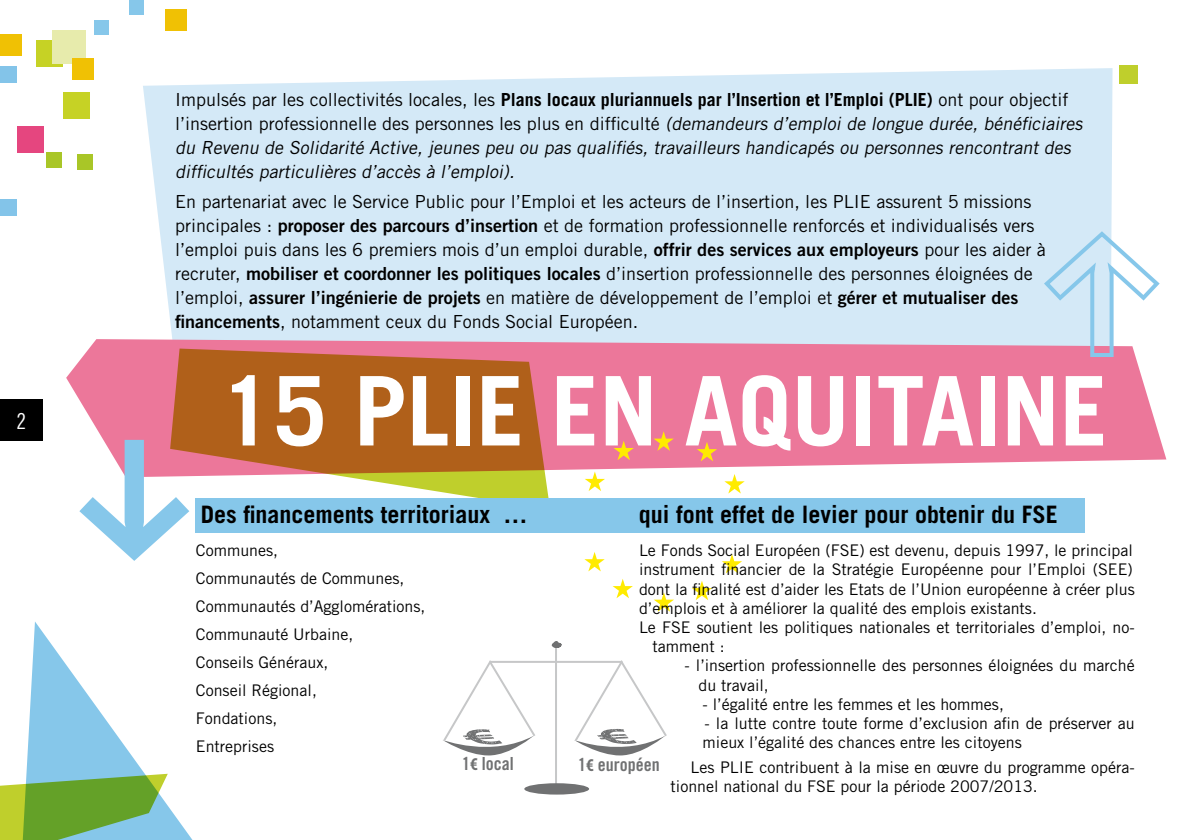
<style>
.page{position:relative;width:1191px;height:840px;background:#fff}
.page>*{position:absolute;margin:0;border:0;box-sizing:border-box;transform-origin:0 0}
.t1{font:700 96px "Trade Gothic";color:#fff}
.t2{font:700 24px "Trade Gothic";color:#000}
.t3{font:22px "Trade Gothic Cond Eighteen";color:#fff}
.t4{font:18px/24px "Trade Gothic";color:#000}
.t5{font:italic 18px/24px "Trade Gothic";color:#000}
.t6{font:18px "Trade Gothic Bold Two";color:#000}
.t7{font:18px "Trade Gothic Bold Cond Twenty";color:#707172}
.t8{font:16px/28px "Trade Gothic";color:#000}
.s1{font-style:normal}
.s2{font-weight:700;font-style:normal}
.s3{font-family:"Trade Gothic Bold Two"}
.s4{font-family:"Trade Gothic"}
.s5{font-family:"Myriad Pro";font-weight:700;font-stretch:condensed}
</style>
<div class="page">
<div style="left:143px;top:68px;width:969px;height:271px;background:#d4e9f7"></div>
<svg style="left:66px;top:339px;width:1100px;height:131px;background:#ec85a4"></svg>
<svg style="left:170px;top:348px;width:380px;height:150px;background:#bf783e"></svg>
<svg style="left:79px;top:439px;width:110px;height:121px"></svg>
<svg style="left:1041px;top:228px;width:121px;height:131px"></svg>
<div style="left:0;top:399px;width:43px;height:41px;background:#000"></div>
<div style="left:0;top:199px;width:16px;height:16px;background:#83c4e9"></div>
<div style="left:77px;top:154px;width:16px;height:15px;background:#a9c627"></div>
<div style="left:17px;top:126px;width:27px;height:26px;background:#e5467f"></div>
<div style="left:0;top:34px;width:21px;height:21px;background:#f0c104"></div>
<div style="left:0;top:66px;width:16px;height:17px;background:#83c4e9"></div>
<div style="left:37px;top:40px;width:26px;height:26px;background:#c6d225"></div>
<div style="left:46px;top:152px;width:16px;height:16px;background:#a9c627"></div>
<div style="left:63px;top:92px;width:26px;height:27px;background:#c6d225"></div>
<div style="left:52px;top:30px;width:33px;height:33px;background:#e7ebac"></div>
<div style="left:94px;top:20px;width:14px;height:14px;background:#86c7ea"></div>
<div style="left:165px;top:9px;width:22px;height:22px;background:#f0c104"></div>
<div style="left:129px;top:0;width:15px;height:14px;background:#86c7ea"></div>
<div style="left:72px;top:58px;width:22px;height:21px;background:#f0c104"></div>
<svg style="left:29px;top:622px;width:163px;height:217px"></svg>
<svg style="left:0;top:723px;width:168px;height:116px"></svg>
<svg style="left:653px;top:431px;width:20px;height:19px"></svg>
<svg style="left:697px;top:441px;width:20px;height:20px"></svg>
<svg style="left:724px;top:474px;width:20px;height:19px"></svg>
<svg style="left:722px;top:554px;width:20px;height:19px"></svg>
<svg style="left:692px;top:581px;width:20px;height:19px"></svg>
<svg style="left:654px;top:592px;width:20px;height:19px"></svg>
<svg style="left:612px;top:579px;width:21px;height:19px"></svg>
<svg style="left:584px;top:552px;width:20px;height:19px"></svg>
<svg style="left:585px;top:471px;width:20px;height:20px"></svg>
<svg style="left:613px;top:440px;width:21px;height:20px"></svg>
<div style="left:195px;top:498px;width:889px;height:34px;background:#86c7ea"></div>
<div style="left:1119px;top:65px;width:18px;height:18px;background:#bfcf2c"></div>
<hr style="left:555px;top:644px;width:2px;height:144px;background:#c6c7c8">
<hr style="left:489px;top:660px;width:133px;height:2px;background:#c6c7c8">
<svg style="left:551px;top:641px;width:11px;height:6px"></svg>
<div style="left:524px;top:782px;width:65px;height:12px;background:#707172;border-radius:50%"></div>
<svg style="left:443px;top:660px;width:94px;height:96px"></svg>
<svg style="left:573px;top:660px;width:94px;height:96px"></svg>
<h3 class="t3" style="left:16px;top:407px;width:11px">2</h3>
<p class="t5" style="left:175px;top:87px;width:912px"><span class="s1">Impulsés par les collectivités locales, les</span> <span class="s2">Plans locaux pluriannuels par l’Insertion et l’Emploi (PLIE)</span> <span class="s1">ont pour objectif l’insertion professionnelle des personnes les plus en difficulté</span> (demandeurs d’emploi de longue durée, bénéficiaires du Revenu de Solidarité Active, jeunes peu ou pas qualifiés, travailleurs handicapés ou personnes rencontrant des difficultés particulières d’accès à l’emploi).</p>
<p class="t4" style="left:175px;top:189px;width:872px">En partenariat avec le Service Public pour l’Emploi et les acteurs de l’insertion, les PLIE assurent 5 missions principales : <span class="s3">proposer des parcours d’insertion</span> et de formation professionnelle renforcés et individualisés vers l’emploi puis dans les 6 premiers mois d’un emploi durable, <span class="s3">offrir des services aux employeurs</span> pour les aider à recruter, <span class="s3">mobiliser et coordonner les politiques locales</span> d’insertion professionnelle des personnes éloignées de</p>
<p class="t6" style="left:175px;top:286px;width:844px"><span class="s4">l’emploi,</span> assurer l’ingénierie de projets <span class="s4">en matière de développement de l’emploi et</span> gérer et mutualiser des</p>
<p class="t4" style="left:175px;top:309px;width:464px"><span class="s3">financements</span>, notamment ceux du Fonds Social Européen.</p>
<h1 class="t1" style="left:220px;top:352px;width:878px">15 PLIE en aquitai ne</h1>
<h2 class="t2" style="left:201px;top:499px;width:328px">Des financements territoriaux …</h2>
<h2 class="t2" style="left:639px;top:499px;width:420px">qui font effet de levier pour obtenir du FSE</h2>
<p class="t8" style="left:196px;top:536px;width:231px">Communes,<br>Communautés de Communes,<br>Communautés d’Agglomérations,<br>Communauté Urbaine,<br>Conseils Généraux,<br>Conseil Régional,<br>Fondations,<br>Entreprises</p>
<p class="t8" style="left:639px;top:536px;width:495px">Le Fonds Social Européen (FSE) est devenu, depuis 1997, le principal</p>
<p class="t8" style="left:639px;top:555px;width:495px">instrument financier de la Stratégie Européenne pour l’Emploi (SEE)</p>
<p class="t8" style="left:639px;top:574px;width:497px">dont la finalité est d’aider les Etats de l’Union européenne à créer plus</p>
<p class="t8" style="left:639px;top:593px;width:399px">d’emplois et à améliorer la qualité des emplois existants.</p>
<p class="t8" style="left:639px;top:612px;width:497px">Le FSE soutient les politiques nationales et territoriales d’emploi, no-</p>
<p class="t8" style="left:652px;top:632px;width:73px">tamment :</p>
<p class="t8" style="left:698px;top:655px;width:438px;line-height:19.2px;text-indent:-14px">- l’insertion professionnelle des personnes éloignées du marché du travail,</p>
<p class="t8" style="left:702px;top:689px;width:303px">- l’égalité entre les femmes et les hommes,</p>
<p class="t8" style="left:702px;top:713px;width:433px;line-height:19.2px">- la lutte contre toute forme d’exclusion afin de préserver au mieux l’égalité des chances entre les citoyens</p>
<p class="t8" style="left:670px;top:757px;width:466px;line-height:19.2px;text-indent:20px">Les PLIE contribuent à la mise en œuvre du programme opéra&shy;tionnel national du FSE pour la période 2007/2013.</p>
<p class="t7" style="left:462px;top:752px;width:53px">1<span class="s5">€</span> local</p>
<p class="t7" style="left:578px;top:753px;width:83px">1<span class="s5">€</span> européen</p>
</div>
